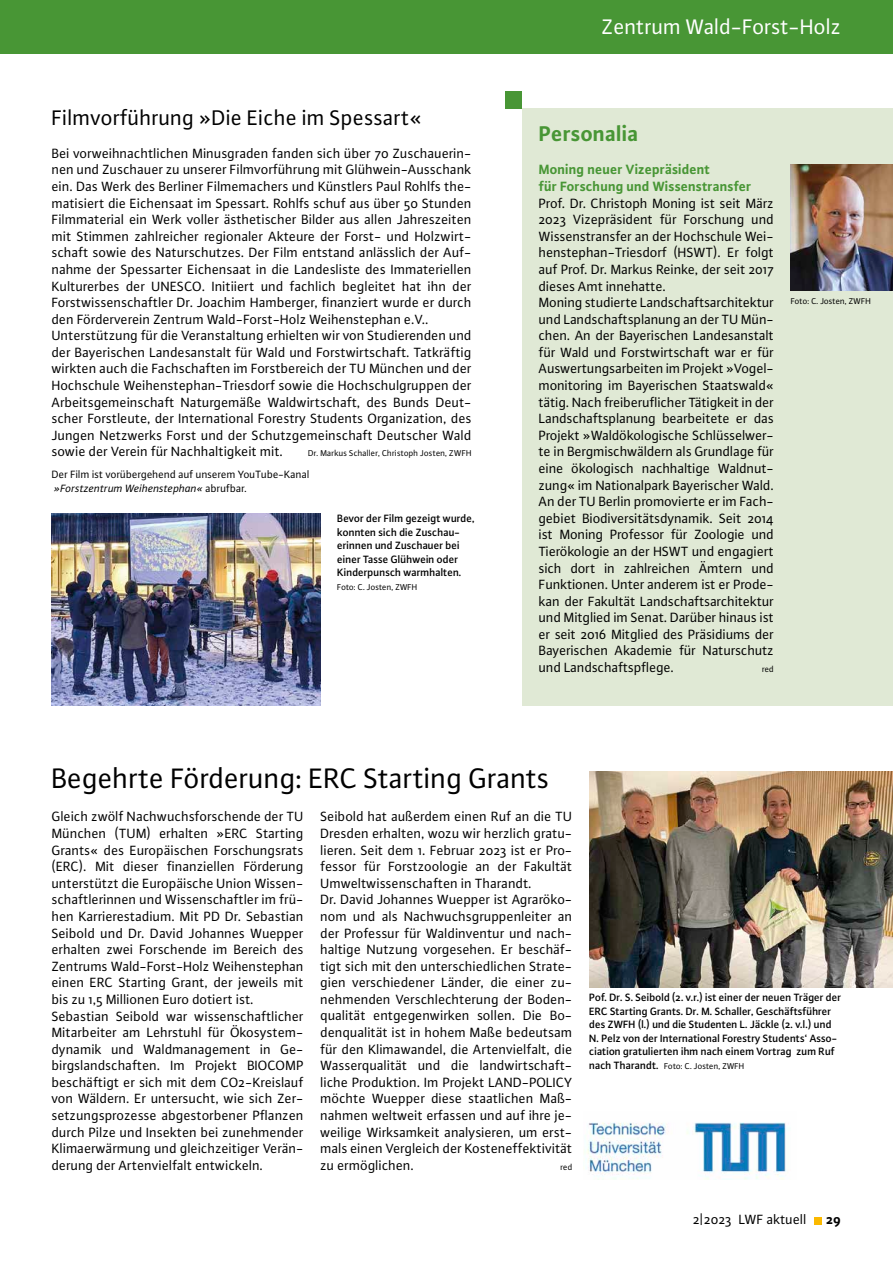
<style>
.page{position:relative;width:893px;height:1263px;background:#fff}
.page>*{position:absolute;margin:0;border:0;box-sizing:border-box;transform-origin:0 0}
.t1{font:30px "Plus Sans Pro";letter-spacing:-.005em;color:#000}
.t2{font:22.5px "Plus Sans Pro";color:#000}
.t3{font:22.5px "Plus Sans Pro";letter-spacing:-.005em;color:#fff}
.t4{font:700 22.5px "Plus Sans Pro";color:#489635}
.t5{font:14.25px/16.6px "Plus Sans Pro";color:#000}
.t6{font:700 14.25px/16.6px "Plus Sans Pro";color:#489635}
.t7{font:700 14.25px "Plus Sans Pro";color:#000}
.t8{font:500 11.25px/13.5px "Plus Sans Pro";letter-spacing:-.01em;color:#000}
.t9{font:11.25px/13.5px "Plus Sans Pro";letter-spacing:-.005em;color:#000}
.t10{font:9px "Plus Sans Pro";letter-spacing:-.01em;color:#000}
.s1{font-style:italic}
.s2{font-weight:500;font-size:11.25px}
</style>
<div class="page">
<img style="left:586px;top:1122px;width:204px;height:57px">
<div style="left:522px;top:108px;width:371px;height:597px;background:#e0e9d5"></div>
<img style="left:791px;top:164px;width:102px;height:126px">
<div style="left:505px;top:91px;width:17px;height:17px;background:#489635"></div>
<img style="left:52px;top:513px;width:268px;height:192px">
<img style="left:589px;top:772px;width:304px;height:215px">
<div style="left:814px;top:1217px;width:7px;height:7px;background:#fbb900"></div>
<div style="left:0;top:0;width:893px;height:53px;background:#489635"></div>
<h2 class="t2" style="left:52px;top:102px;width:372px">Filmvorführung »Die Eiche im Spessart«</h2>
<p class="t5" style="left:52px;top:144px;width:421px">Bei vorweihnachtlichen Minusgraden fanden sich über 70 Zuschauerin&shy;nen und Zuschauer zu unserer Filmvorführung mit Glühwein-Ausschank ein. Das Werk des Berliner Filmemachers und Künstlers Paul Rohlfs the&shy;matisiert die Eichensaat im Spessart. Rohlfs schuf aus über 50 Stunden Filmmaterial ein Werk voller ästhetischer Bilder aus allen Jahreszeiten mit Stimmen zahlreicher regionaler Akteure der Forst- und Holzwirt&shy;schaft sowie des Naturschutzes. Der Film entstand anlässlich der Auf&shy;nahme der Spessarter Eichensaat in die Landesliste des Immateriellen Kulturerbes der UNESCO. Initiiert und fachlich begleitet hat ihn der Forstwissenschaftler Dr. Joachim Hamberger, finanziert wurde er durch den Förderverein Zentrum Wald-Forst-Holz Weihenstephan e.V..<br>Unterstützung für die Veranstaltung erhielten wir von Studierenden und der Bayerischen Landesanstalt für Wald und Forstwirtschaft. Tatkräftig wirkten auch die Fachschaften im Forstbereich der TU München und der Hochschule Weihenstephan-Triesdorf sowie die Hochschulgruppen der Arbeitsgemeinschaft Naturgemäße Waldwirtschaft, des Bunds Deut&shy;scher Forstleute, der International Forestry Students Organization, des Jungen Netzwerks Forst und der Schutzgemeinschaft Deutscher Wald sowie der Verein für Nachhaltigkeit mit.</p>
<p class="t10" style="left:308px;top:447px;width:165px">Dr. Markus Schaller, Christoph Josten, ZWFH</p>
<p class="t9" style="left:52px;top:467px;width:259px">Der Film ist vorübergehend auf unserem YouTube-Kanal <span class="s1">»Forstzentrum Weihenstephan«</span> abrufbar.</p>
<p class="t8" style="left:337px;top:511px;width:139px">Bevor der Film gezeigt wurde, konnten sich die Zuschau&shy;erinnen und Zuschauer bei einer Tasse Glühwein oder<br>Kinderpunsch warmhalten.</p>
<p class="t10" style="left:337px;top:581px;width:82px">Foto: C. Josten, ZWFH</p>
<h2 class="t3" style="left:602px;top:12px;width:241px">Zentrum Wald-Forst-Holz</h2>
<h2 class="t4" style="left:539px;top:117px;width:101px">Personalia</h2>
<p class="t6" style="left:539px;top:160px;width:214px">Moning neuer Vizepräsident<br>für Forschung und Wissenstransfer</p>
<p class="t5" style="left:539px;top:194px;width:237px">Prof. Dr. Christoph Moning ist seit März 2023 Vizepräsident für Forschung und Wissenstransfer an der Hochschule Wei&shy;henstephan-Triesdorf (HSWT). Er folgt auf Prof. Dr. Markus Reinke, der seit 2017 dieses Amt innehatte.<br>Moning studierte Landschaftsarchitektur und Landschaftsplanung an der TU Mün&shy;chen. An der Bayerischen Landesanstalt für Wald und Forstwirtschaft war er für Auswertungsarbeiten im Projekt »Vogel&shy;monitoring im Bayerischen Staatswald« tätig. Nach freiberuflicher Tätigkeit in der Landschaftsplanung bearbeitete er das Projekt »Waldökologische Schlüsselwer&shy;te in Bergmischwäldern als Grundlage für eine ökologisch nachhaltige Waldnut&shy;zung« im Nationalpark Bayerischer Wald.<br>An der TU Berlin promovierte er im Fach&shy;gebiet Biodiversitätsdynamik. Seit 2014 ist Moning Professor für Zoologie und Tierökologie an der HSWT und engagiert sich dort in zahlreichen Ämtern und Funktionen. Unter anderem ist er Prode&shy;kan der Fakultät Landschaftsarchitektur und Mitglied im Senat. Darüber hinaus ist er seit 2016 Mitglied des Präsidiums der Bayerischen Akademie für Naturschutz und Landschaftspflege.</p>
<p class="t10" style="left:762px;top:663px;width:13px">red</p>
<p class="t10" style="left:791px;top:295px;width:82px">Foto: C. Josten, ZWFH</p>
<h1 class="t1" style="left:52px;top:758px;width:499px">Begehrte Förderung: ERC Starting Grants</h1>
<p class="t5" style="left:52px;top:808px;width:253px">Gleich zwölf Nachwuchsforschende der TU München (TUM) erhalten »ERC Starting Grants« des Europäischen Forschungsrats (ERC). Mit dieser finanziellen Förderung unterstützt die Europäische Union Wissen&shy;schaftlerinnen und Wissenschaftler im frü&shy;hen Karrierestadium. Mit PD Dr. Sebastian Seibold und Dr. David Johannes Wuepper erhalten zwei Forschende im Bereich des Zentrums Wald-Forst-Holz Weihenstephan einen ERC Starting Grant, der jeweils mit bis zu 1,5 Millionen Euro dotiert ist.<br>Sebastian Seibold war wissenschaftlicher Mitarbeiter am Lehrstuhl für Ökosystem&shy;dynamik und Waldmanagement in Ge&shy;birgslandschaften. Im Projekt BIOCOMP beschäftigt er sich mit dem CO2-Kreislauf von Wäldern. Er untersucht, wie sich Zer&shy;setzungsprozesse abgestorbener Pflanzen durch Pilze und Insekten bei zunehmender Klimaerwärmung und gleichzeitiger Verän&shy;derung der Artenvielfalt entwickeln.</p>
<p class="t5" style="left:320px;top:808px;width:253px">Seibold hat außerdem einen Ruf an die TU Dresden erhalten, wozu wir herzlich gratu&shy;lieren. Seit dem 1. Februar 2023 ist er Pro&shy;fessor für Forstzoologie an der Fakultät Umweltwissenschaften in Tharandt.<br>Dr. David Johannes Wuepper ist Agraröko&shy;nom und als Nachwuchsgruppenleiter an der Professur für Waldinventur und nach&shy;haltige Nutzung vorgesehen. Er beschäf&shy;tigt sich mit den unterschiedlichen Strate&shy;gien verschiedener Länder, die einer zu&shy;nehmenden Verschlechterung der Boden&shy;qualität entgegenwirken sollen. Die Bo&shy;denqualität ist in hohem Maße bedeutsam für den Klimawandel, die Artenvielfalt, die Wasserqualität und die landwirtschaft&shy;liche Produktion. Im Projekt LAND-POLICY möchte Wuepper diese staatlichen Maß&shy;nahmen weltweit erfassen und auf ihre je&shy;weilige Wirksamkeit analysieren, um erst&shy;mals einen Vergleich der Kosteneffektivität zu ermöglichen.</p>
<p class="t10" style="left:560px;top:1161px;width:13px">red</p>
<p class="t8" style="left:589px;top:990px;width:253px">Pof. Dr. S. Seibold (2. v.r.) ist einer der neuen Träger der ERC Starting Grants. Dr. M. Schaller, Geschäftsführer des ZWFH (l.) und die Studenten L. Jäckle (2. v.l.) und N. Pelz von der International Forestry Students‘ Asso&shy;ciation gratulierten ihm nach einem Vortrag zum Ruf</p>
<p class="t10" style="left:589px;top:1060px;width:157px"><span class="s2">nach Tharandt.</span> Foto: C. Josten, ZWFH</p>
<p class="t5" style="left:693px;top:1210px;width:115px">2|2023 LWF aktuell</p>
<p class="t7" style="left:826px;top:1209px;width:16px">29</p>
</div>
